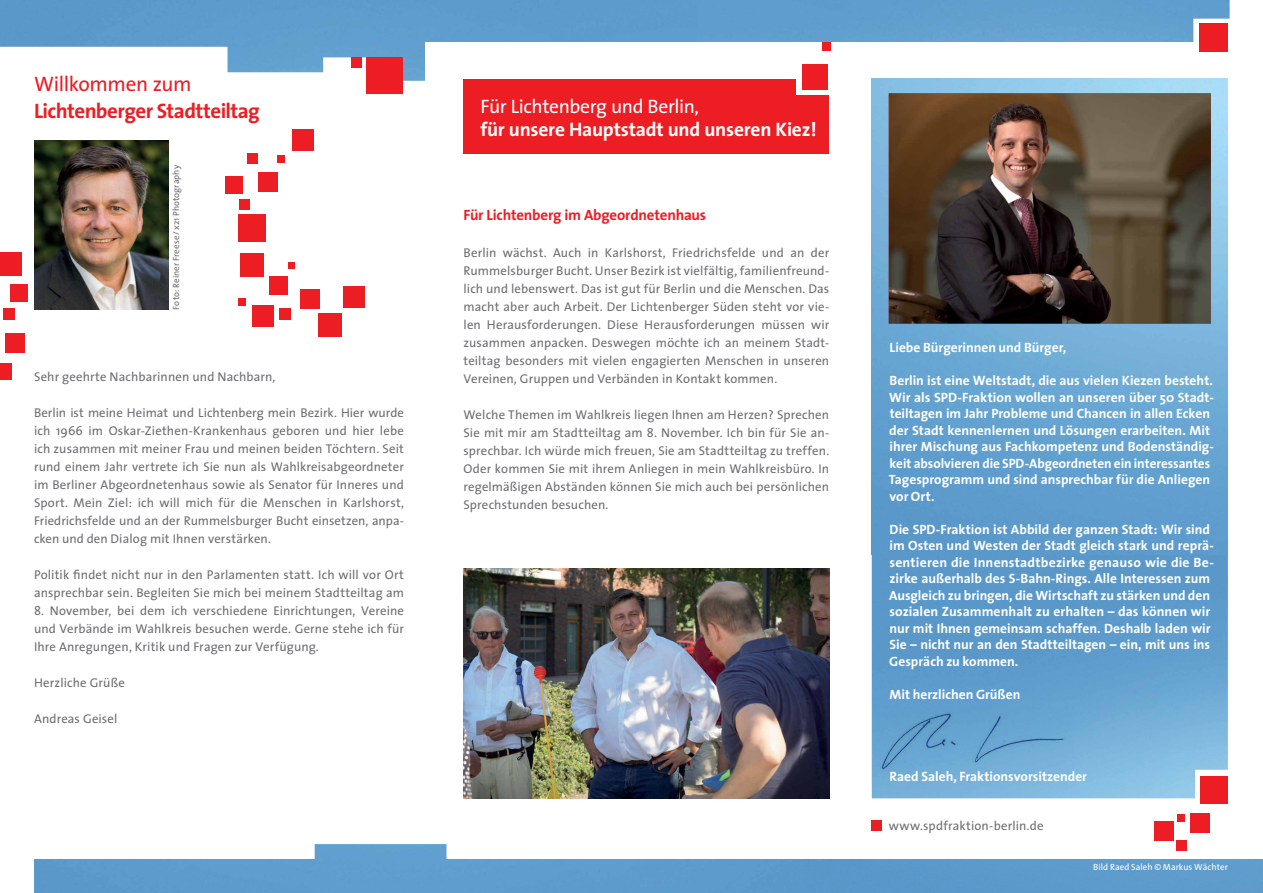
<style>
.page{position:relative;width:1263px;height:893px;background:#fff}
.page>*{position:absolute;margin:0;border:0;box-sizing:border-box;transform-origin:0 0}
.t1{font:700 21px "The Sans";letter-spacing:-.025em;color:#ed1d24}
.t2{font:21px "The Sans";letter-spacing:-.02em;color:#ed1d24}
.t3{font:700 19.5px "The Sans";letter-spacing:-.01em;color:#fff}
.t4{font:19.5px "The Sans";letter-spacing:-.02em;color:#fff}
.t5{font:700 15px "The Sans";letter-spacing:-.015em;color:#ed1d24}
.t6{font:700 13.5px/16.5px "The Sans";color:#fff}
.t7{font:12.75px/18px "The Sans";letter-spacing:.01em;color:#6d6e71;text-align:justify}
.t8{font:9px "The Sans";letter-spacing:.01em;color:#6d6e71}
.t9{font:9px "The Sans";letter-spacing:.005em;color:#fff}
</style>
<div class="page">
<img style="left:0;top:0;width:697px;height:81px">
<div style="left:697px;top:0;width:532px;height:42px;background:#619fce"></div>
<div style="left:425px;top:42px;width:772px;height:138px;background:#fff"></div>
<img style="left:34px;top:844px;width:770px;height:49px">
<div style="left:804px;top:859px;width:459px;height:34px;background:#5c9acb"></div>
<div style="left:1200px;top:776px;width:28px;height:27px;background:#ed1d24"></div>
<div style="left:1190px;top:813px;width:19px;height:20px;background:#ed1d24"></div>
<div style="left:1177px;top:814px;width:8px;height:8px;background:#ed1d24"></div>
<div style="left:1154px;top:821px;width:19px;height:19px;background:#ed1d24"></div>
<div style="left:1176px;top:841px;width:10px;height:10px;background:#ed1d24"></div>
<div style="left:872px;top:821px;width:10px;height:10px;background:#ed1d24"></div>
<img style="left:872px;top:555px;width:356px;height:243px">
<img style="left:872px;top:79px;width:356px;height:476px">
<img style="left:889px;top:93px;width:322px;height:231px">
<img style="left:874px;top:707px;width:200px;height:70px">
<div style="left:1199px;top:23px;width:29px;height:29px;background:#ed1d24"></div>
<div style="left:367px;top:58px;width:36px;height:36px;background:#ed1d24"></div>
<div style="left:5px;top:334px;width:19px;height:19px;background:#ed1d24"></div>
<div style="left:10px;top:285px;width:17px;height:17px;background:#ed1d24"></div>
<div style="left:4px;top:309px;width:11px;height:11px;background:#ed1d24"></div>
<div style="left:0;top:364px;width:12px;height:16px;background:#ed1d24"></div>
<div style="left:0;top:252px;width:21px;height:23px;background:#ed1d24"></div>
<div style="left:352px;top:58px;width:10px;height:10px;background:#ed1d24"></div>
<div style="left:343px;top:286px;width:22px;height:22px;background:#ed1d24"></div>
<div style="left:301px;top:289px;width:19px;height:20px;background:#ed1d24"></div>
<div style="left:269px;top:276px;width:18px;height:19px;background:#ed1d24"></div>
<div style="left:318px;top:313px;width:23px;height:23px;background:#ed1d24"></div>
<div style="left:253px;top:305px;width:21px;height:22px;background:#ed1d24"></div>
<div style="left:280px;top:308px;width:11px;height:11px;background:#ed1d24"></div>
<div style="left:238px;top:298px;width:8px;height:8px;background:#ed1d24"></div>
<div style="left:277px;top:155px;width:8px;height:8px;background:#ed1d24"></div>
<div style="left:241px;top:253px;width:23px;height:24px;background:#ed1d24"></div>
<div style="left:238px;top:214px;width:28px;height:28px;background:#ed1d24"></div>
<div style="left:226px;top:176px;width:17px;height:18px;background:#ed1d24"></div>
<div style="left:239px;top:199px;width:10px;height:11px;background:#ed1d24"></div>
<div style="left:258px;top:172px;width:19px;height:19px;background:#ed1d24"></div>
<div style="left:288px;top:262px;width:7px;height:7px;background:#ed1d24"></div>
<div style="left:292px;top:129px;width:21px;height:22px;background:#ed1d24"></div>
<div style="left:248px;top:154px;width:10px;height:10px;background:#ed1d24"></div>
<img style="left:34px;top:140px;width:135px;height:169px">
<img style="left:463px;top:569px;width:366px;height:229px">
<div style="left:463px;top:79px;width:366px;height:75px;background:#ed1d24"></div>
<div style="left:796px;top:69px;width:37px;height:26px;background:#fff"></div>
<div style="left:802px;top:64px;width:25px;height:25px;background:#ed1d24"></div>
<div style="left:822px;top:42px;width:9px;height:9px;background:#ed1d24"></div>
<h1 class="t2" style="left:34px;top:66px;width:159px">Willkommen zum</h1>
<h1 class="t1" style="left:34px;top:93px;width:227px">Lichtenberger Stadtteiltag</h1>
<p class="t8" style="left:169px;top:310px;width:146px;rotate:-90deg">Foto: Reiner Freese / x21 Photography</p>
<p class="t7" style="left:34px;top:367px;width:243px">Sehr geehrte Nachbarinnen und Nachbarn,</p>
<p class="t7" style="left:34px;top:403px;width:371px">Berlin ist meine Heimat und Lichtenberg mein Bezirk. Hier wurde ich 1966 im Oskar-Ziethen-Krankenhaus geboren und hier lebe ich zusammen mit meiner Frau und meinen beiden Töchtern. Seit rund einem Jahr vertrete ich Sie nun als Wahlkreisabgeordneter im Berliner Abgeordnetenhaus sowie als Senator für Inneres und Sport. Mein Ziel: ich will mich für die Menschen in Karlshorst, Friedrichsfelde und an der Rummelsburger Bucht einsetzen, anpa&shy;cken und den Dialog mit Ihnen verstärken.</p>
<p class="t7" style="left:34px;top:565px;width:371px">Politik findet nicht nur in den Parlamenten statt. Ich will vor Ort ansprechbar sein. Begleiten Sie mich bei meinem Stadtteiltag am</p>
<p class="t7" style="left:34px;top:601px;width:371px">8. November, bei dem ich verschiedene Einrichtungen, Vereine und Verbände im Wahlkreis besuchen werde. Gerne stehe ich für Ihre Anregungen, Kritik und Fragen zur Verfügung.</p>
<p class="t7" style="left:34px;top:673px;width:92px">Herzliche Grüße</p>
<p class="t7" style="left:34px;top:709px;width:85px">Andreas Geisel</p>
<h2 class="t4" style="left:480px;top:91px;width:220px">Für Lichtenberg und Berlin,</h2>
<h2 class="t3" style="left:480px;top:113px;width:338px">für unsere Hauptstadt und unseren Kiez!</h2>
<p class="t5" style="left:463px;top:203px;width:244px">Für Lichtenberg im Abgeordnetenhaus</p>
<p class="t7" style="left:463px;top:243px;width:367px">Berlin wächst. Auch in Karlshorst, Friedrichsfelde und an der Rummelsburger Bucht. Unser Bezirk ist vielfältig, familienfreund&shy;lich und lebenswert. Das ist gut für Berlin und die Menschen. Das macht aber auch Arbeit. Der Lichtenberger Süden steht vor vie&shy;len Herausforderungen. Diese Herausforderungen müssen wir zusammen anpacken. Deswegen möchte ich an meinem Stadt&shy;teiltag besonders mit vielen engagierten Menschen in unseren Vereinen, Gruppen und Verbänden in Kontakt kommen.</p>
<p class="t7" style="left:463px;top:405px;width:367px">Welche Themen im Wahlkreis liegen Ihnen am Herzen? Sprechen Sie mit mir am Stadtteiltag am 8. November. Ich bin für Sie an&shy;sprechbar. Ich würde mich freuen, Sie am Stadtteiltag zu treffen.<br>Oder kommen Sie mit ihrem Anliegen in mein Wahlkreisbüro. In regelmäßigen Abständen können Sie mich auch bei persönlichen Sprechstunden besuchen.</p>
<p class="t6" style="left:890px;top:339px;width:178px">Liebe Bürgerinnen und Bürger,</p>
<p class="t6" style="left:889px;top:372px;width:326px">Berlin ist eine Weltstadt, die aus vielen Kiezen besteht.<br>Wir als SPD-Fraktion wollen an unseren über 50 Stadt&shy;teiltagen im Jahr Probleme und Chancen in allen Ecken der Stadt kennenlernen und Lösungen erarbeiten. Mit ihrer Mischung aus Fachkompetenz und Bodenständig&shy;keit absolvieren die SPD-Abgeordneten ein interessantes Tagesprogramm und sind ansprechbar für die Anliegen vor Ort.</p>
<p class="t6" style="left:889px;top:521px;width:326px">Die SPD-Fraktion ist Abbild der ganzen Stadt: Wir sind im Osten und Westen der Stadt gleich stark und reprä&shy;sentieren die Innenstadtbezirke genauso wie die Be&shy;zirke außerhalb des S-Bahn-Rings. Alle Interessen zum Ausgleich zu bringen, die Wirtschaft zu stärken und den sozialen Zusammenhalt zu erhalten – das können wir nur mit Ihnen gemeinsam schaffen. Deshalb laden wir Sie – nicht nur an den Stadtteiltagen – ein, mit uns ins Gespräch zu kommen.</p>
<p class="t6" style="left:889px;top:686px;width:132px">Mit herzlichen Grüßen</p>
<p class="t6" style="left:890px;top:768px;width:199px">Raed Saleh, Fraktionsvorsitzender</p>
<p class="t7" style="left:889px;top:816px;width:156px">www.spdfraktion-berlin.de</p>
<p class="t9" style="left:1093px;top:860px;width:136px">Bild Raed Saleh © Markus Wächter</p>
</div>
